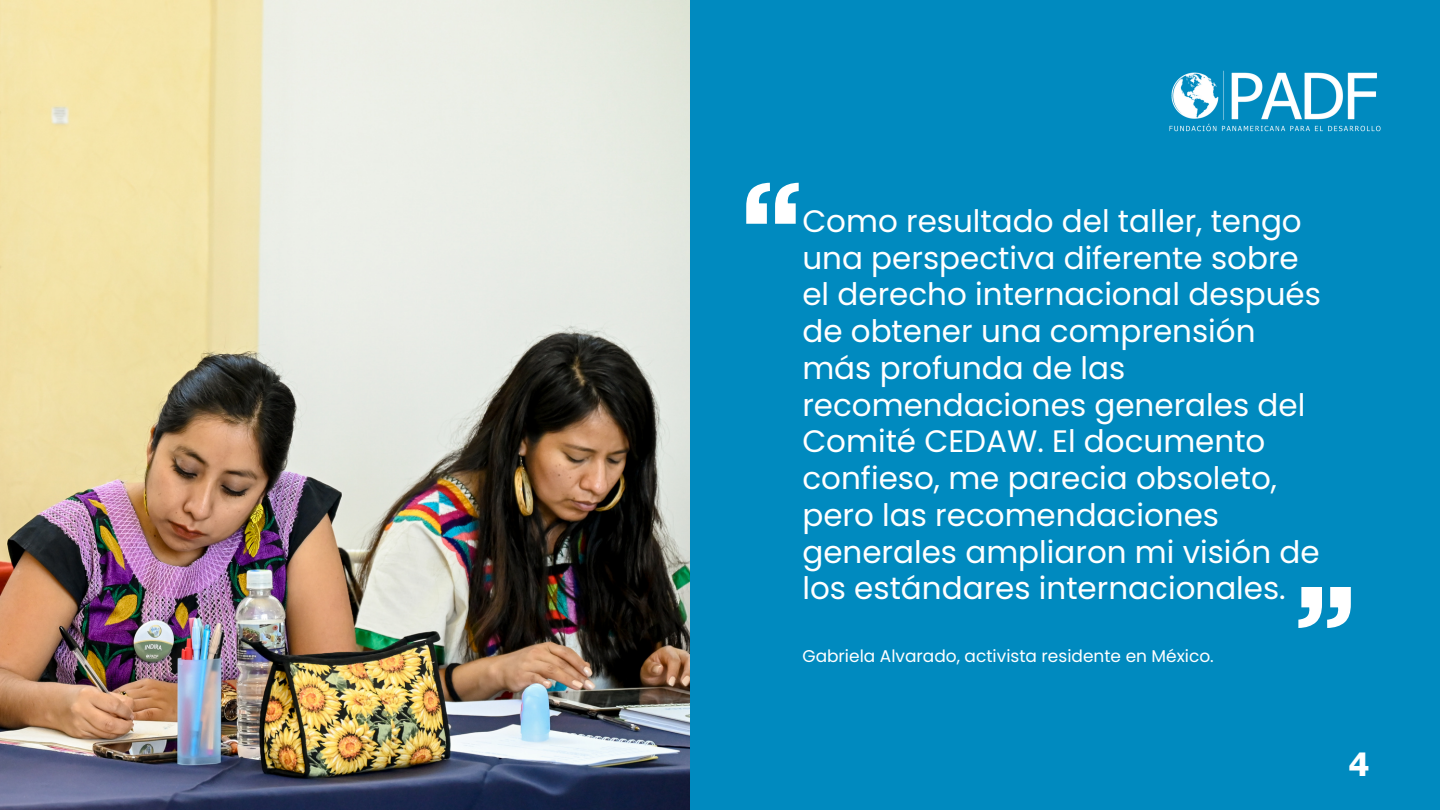
<style>
.page{position:relative;width:1440px;height:810px;background:#008abf}
.page>*{position:absolute;margin:0;border:0;box-sizing:border-box;transform-origin:0 0}
.t1{font:700 32px "Tahoma";color:#fff}
.t2{font:31px/36.8px "Poppins";color:#fff}
.t3{font:17px "Poppins";color:#fff}
</style>
<div class="page">
<img style="left:0;top:0;width:690px;height:810px">
<svg style="left:746px;top:183px;width:53px;height:41px"></svg>
<svg style="left:1298px;top:587px;width:53px;height:41px"></svg>
<img style="left:1169px;top:70px;width:212px;height:62px">
<p class="t2" style="left:802px;top:203px;width:520px">Como resultado del taller, tengo una perspectiva diferente sobre el derecho internacional después de obtener una comprensión más profunda de las recomendaciones generales del<br>Comité CEDAW. El documento confieso, me parecia obsoleto, pero las recomendaciones generales ampliaron mi visión de los estándares internacionales.</p>
<p class="t3" style="left:802px;top:645px;width:413px">Gabriela Alvarado, activista residente en México.</p>
<h1 class="t1" style="left:1349px;top:744px;width:22px">4</h1>
</div>
